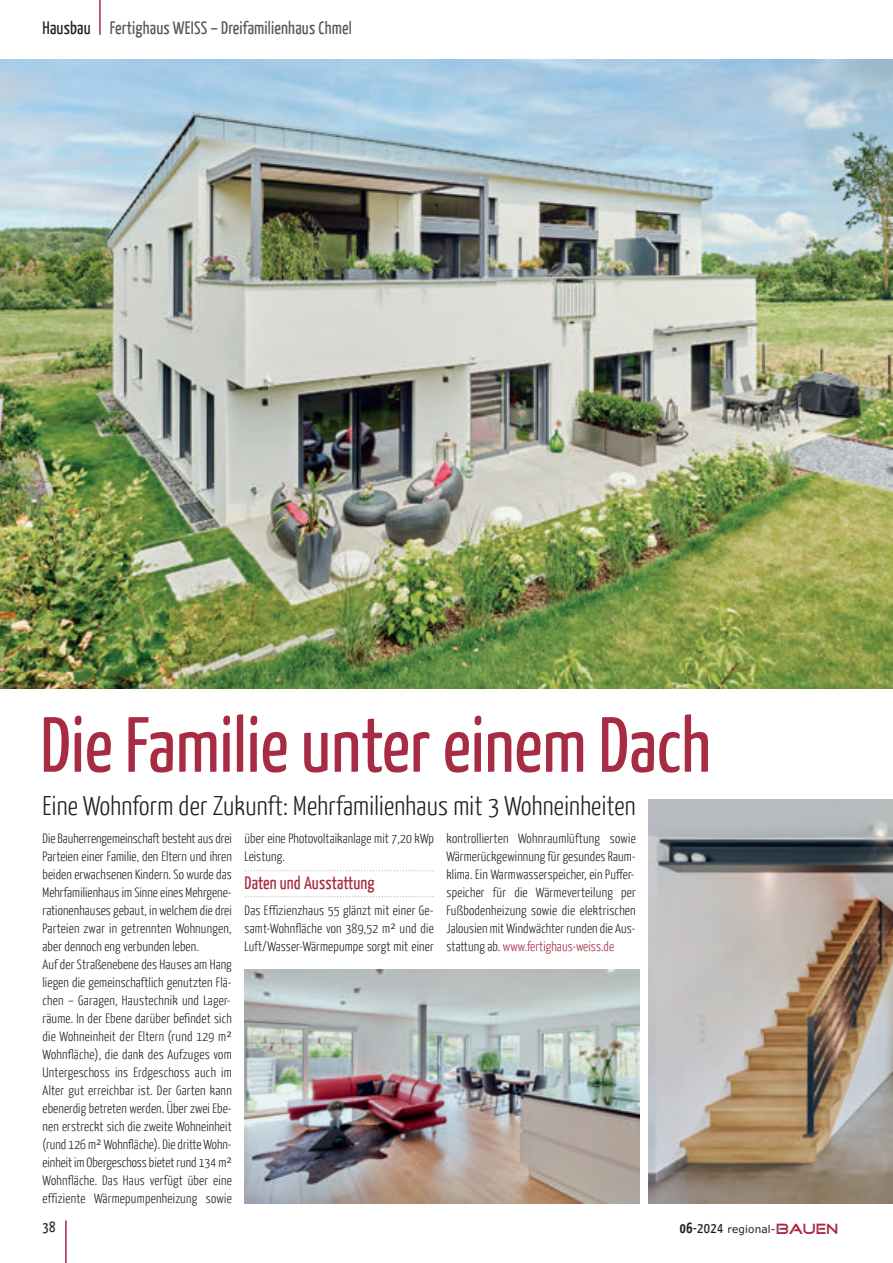
<style>
.page{position:relative;width:893px;height:1263px;background:#fff}
.page>*{position:absolute;margin:0;border:0;box-sizing:border-box;transform-origin:0 0}
.t1{font:78px "Yanone Kaffeesatz";color:#a62b43}
.t2{font:300 27px "Yanone Kaffeesatz";letter-spacing:.01em;color:#231f20}
.t3{font:18px "Yanone Kaffeesatz";letter-spacing:.01em;color:#57585a}
.t4{font:18px "Yanone Kaffeesatz";letter-spacing:.01em;color:#a62b43}
.t5{font:15px "Yanone Kaffeesatz";color:#231f20}
.t6{font:300 13.5px/18px "Yanone Kaffeesatz";letter-spacing:.01em;color:#231f20;text-align:justify}
.t7{font:10.5px "XBOX360";letter-spacing:.01em;color:#231f20}
.s1{color:#231f20}
.s2{color:#a62b43}
.s3{font-family:"Yanone Kaffeesatz";font-weight:700;font-size:15px}
.s4{font-family:"Yanone Kaffeesatz";font-size:15px}
.s5{font-family:"Good Times";font-size:15px;color:#a62b43}
</style>
<div class="page">
<img style="left:648px;top:799px;width:245px;height:404px">
<img style="left:0;top:60px;width:893px;height:629px">
<img style="left:244px;top:969px;width:396px;height:234px">
<svg style="left:244px;top:870px;width:190px;height:1px"></svg>
<svg style="left:244px;top:896px;width:190px;height:1px"></svg>
<hr style="left:65px;top:1220px;width:2px;height:43px;background:#a62b43">
<hr style="left:99px;top:0;width:2px;height:35px;background:#a62b43">
<p class="t3" style="left:43px;top:17px;width:311px"><span class="s1">Hausbau</span> Fertighaus WEISS – Dreifamilienhaus Chmel</p>
<p class="t1" style="left:40px;top:697px;width:672px">Die Familie unter einem Dach</p>
<p class="t2" style="left:43px;top:789px;width:595px">Eine Wohnform der Zukunft: Mehrfamilienhaus mit 3 Wohneinheiten</p>
<p class="t6" style="left:43px;top:829px;width:191px">Die Bauherrengemeinschaft besteht aus drei Parteien einer Familie, den Eltern und ihren beiden erwachsenen Kindern. So wurde das Mehrfamilienhaus im Sinne eines Mehrgene&shy;rationenhauses gebaut, in welchem die drei Parteien zwar in getrennten Wohnungen, aber dennoch eng verbunden leben.</p>
<p class="t6" style="left:43px;top:955px;width:191px">Auf der Straßenebene des Hauses am Hang liegen die gemeinschaftlich genutzten Flä&shy;chen – Garagen, Haustechnik und Lager&shy;räume. In der Ebene darüber befindet sich die Wohneinheit der Eltern (rund 129 m²<br>Wohnfläche), die dank des Aufzuges vom Untergeschoss ins Erdgeschoss auch im Alter gut erreichbar ist. Der Garten kann ebenerdig betreten werden. Über zwei Ebe&shy;nen erstreckt sich die zweite Wohneinheit (rund 126 m² Wohnfläche). Die dritte Wohn&shy;einheit im Obergeschoss bietet rund 134 m²<br>Wohnfläche. Das Haus verfügt über eine effiziente Wärmepumpenheizung sowie</p>
<p class="t6" style="left:244px;top:829px;width:191px">über eine Photovoltaikanlage mit 7,20 kWp<br>Leistung.</p>
<p class="t4" style="left:244px;top:872px;width:132px">Daten und Ausstattung</p>
<p class="t6" style="left:244px;top:901px;width:191px">Das Effizienzhaus 55 glänzt mit einer Ge&shy;samt-Wohnfläche von 389,52 m² und die Luft/Wasser-Wärmepumpe sorgt mit einer</p>
<p class="t6" style="left:446px;top:829px;width:191px">kontrollierten Wohnraumlüftung sowie Wärme rückgewinnung für gesundes Raum&shy;klima. Ein Warmwasserspeicher, ein Puffer&shy;speicher für die Wärmeverteilung per Fußbodenheizung sowie die elektrischen Jalou sien mit Windwächter runden die Aus&shy;stattung ab. <span class="s2">www.fertighaus-weiss.de</span></p>
<p class="t5" style="left:43px;top:1217px;width:14px">38</p>
<p class="t7" style="left:680px;top:1225px;width:160px"><span class="s3">06</span><span class="s4">-2024</span> regional-<span class="s5">BAUEN</span></p>
</div>
